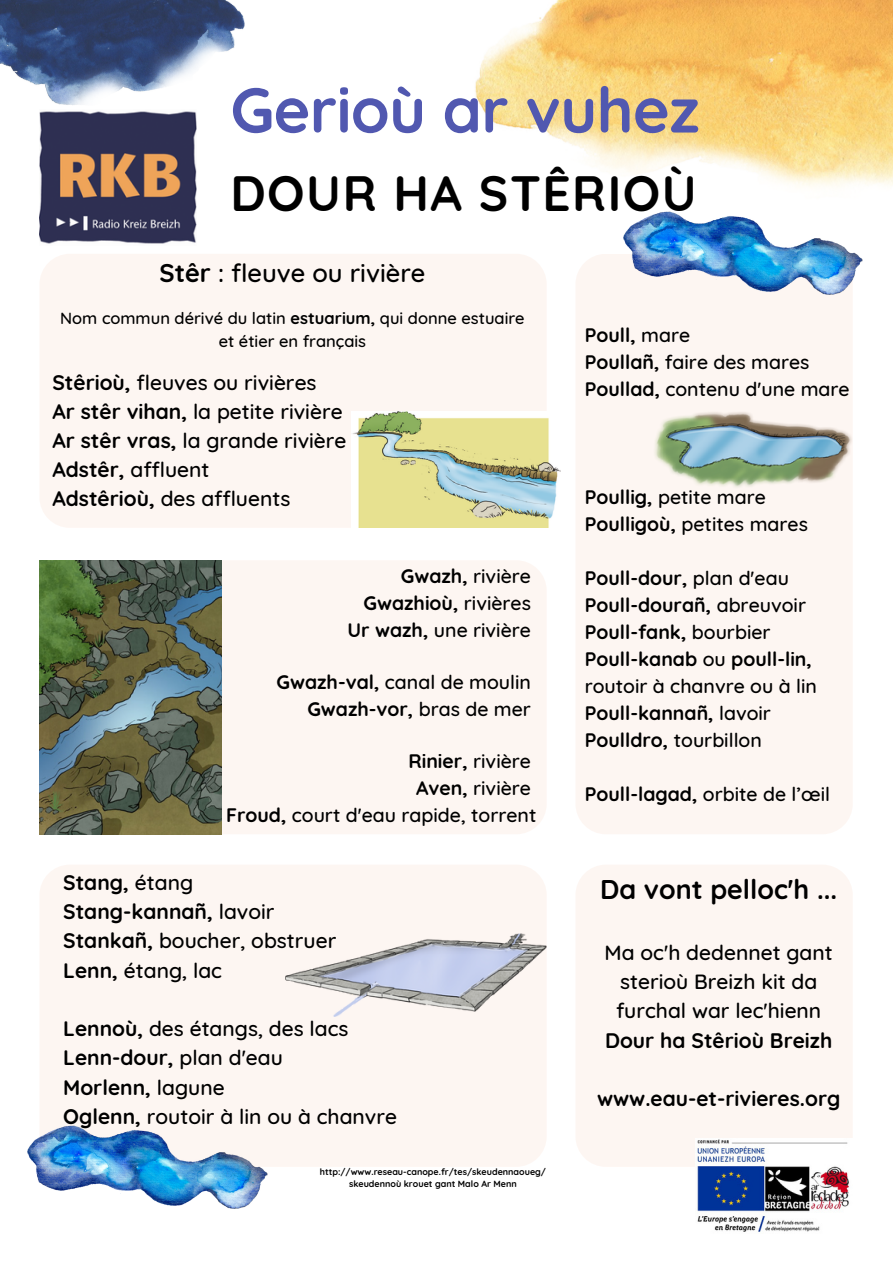
<style>
.page{position:relative;width:893px;height:1264px;background:#fff}
.page>*{position:absolute;margin:0;border:0;box-sizing:border-box;transform-origin:0 0}
.t1{font:700 63px "Quicksand";letter-spacing:-.01em;color:#5158b0}
.t2{font:700 49.5px "Quicksand";letter-spacing:.03em;color:#000}
.t3{font:700 27px "Quicksand";color:#000}
.t4{font:500 25.5px "Quicksand";color:#000}
.t5{font:500 21px/29.2px "Quicksand";color:#000;text-align:center}
.t6{font:700 21px "Quicksand";color:#000}
.t7{font:500 19.5px/27px "Quicksand";color:#000}
.t8{font:700 19.5px/27px "Quicksand";color:#000}
.t9{font:500 16.5px/23px "Quicksand";color:#000;text-align:center}
.t10{font:700 9px "Quicksand";color:#000}
.s1{font-weight:700}
.s2{font-weight:500}
</style>
<div class="page">
<div style="left:575px;top:254px;width:277px;height:580px;background:#fdf6f2;border-radius:30px"></div>
<div style="left:39px;top:254px;width:507px;height:274px;background:#fdf6f2;border-radius:30px"></div>
<div style="left:39px;top:560px;width:507px;height:274px;background:#fdf6f2;border-radius:30px"></div>
<div style="left:39px;top:864px;width:507px;height:302px;background:#fdf6f2;border-radius:30px"></div>
<div style="left:575px;top:864px;width:277px;height:302px;background:#fdf6f2;border-radius:30px"></div>
<img style="left:0;top:0;width:245px;height:105px">
<img style="left:623px;top:217px;width:239px;height:77px">
<img style="left:27px;top:1125px;width:240px;height:83px">
<img style="left:475px;top:0;width:417px;height:217px">
<img style="left:39px;top:111px;width:158px;height:133px">
<img style="left:695px;top:1138px;width:157px;height:94px">
<img style="left:351px;top:411px;width:209px;height:116px">
<img style="left:655px;top:412px;width:197px;height:75px">
<img style="left:39px;top:560px;width:183px;height:274px">
<img style="left:285px;top:933px;width:261px;height:83px">
<p class="t1" style="left:230px;top:69px;width:470px">Gerioù ar vuhez</p>
<p class="t2" style="left:230px;top:161px;width:467px">DOUR HA STÊRIOÙ</p>
<p class="t4" style="left:159px;top:256px;width:267px"><span class="s1">Stêr</span> : fleuve ou rivière</p>
<p class="t9" style="left:60px;top:306px;width:466px">Nom commun dérivé du latin <span class="s1">estuarium,</span> qui donne estuaire et étier en français</p>
<p class="t5" style="left:52px;top:367px;width:266px"><span class="s1">Stêrioù,</span> fleuves ou rivières</p>
<p class="t5" style="left:52px;top:396px;width:292px"><span class="s1">Ar stêr vihan,</span> la petite rivière</p>
<p class="t5" style="left:52px;top:425px;width:295px"><span class="s1">Ar stêr vras,</span> la grande rivière</p>
<p class="t5" style="left:52px;top:454px;width:159px"><span class="s1">Adstêr,</span> affluent</p>
<p class="t5" style="left:52px;top:483px;width:239px"><span class="s1">Adstêrioù,</span> des affluents</p>
<p class="t7" style="left:401px;top:562px;width:132px"><span class="s1">Gwazh,</span> rivière</p>
<p class="t8" style="left:363px;top:589px;width:169px">Gwazhioù, <span class="s2">rivières</span></p>
<p class="t7" style="left:347px;top:616px;width:185px"><span class="s1">Ur wazh,</span> une rivière</p>
<p class="t7" style="left:276px;top:668px;width:256px"><span class="s1">Gwazh-val,</span> canal de moulin</p>
<p class="t8" style="left:307px;top:695px;width:225px">Gwazh-vor, <span class="s2">bras de mer</span></p>
<p class="t8" style="left:408px;top:746px;width:124px">Rinier, <span class="s2">rivière</span></p>
<p class="t7" style="left:416px;top:773px;width:116px"><span class="s1">Aven,</span> rivière</p>
<p class="t7" style="left:226px;top:800px;width:312px"><span class="s1">Froud,</span> court d'eau rapide, torrent</p>
<p class="t6" style="left:63px;top:868px;width:131px">Stang, <span class="s2">étang</span></p>
<p class="t6" style="left:63px;top:898px;width:213px">Stang-kannañ, <span class="s2">lavoir</span></p>
<p class="t5" style="left:63px;top:925px;width:274px"><span class="s1">Stankañ,</span> boucher, obstruer</p>
<p class="t5" style="left:63px;top:955px;width:160px"><span class="s1">Lenn,</span> étang, lac</p>
<p class="t5" style="left:63px;top:1013px;width:287px"><span class="s1">Lennoù,</span> des étangs, des lacs</p>
<p class="t6" style="left:63px;top:1044px;width:221px">Lenn-dour, <span class="s2">plan d'eau</span></p>
<p class="t6" style="left:63px;top:1073px;width:163px">Morlenn, <span class="s2">lagune</span></p>
<p class="t5" style="left:63px;top:1101px;width:335px"><span class="s1">Oglenn,</span> routoir à lin ou à chanvre</p>
<p class="t10" style="left:320px;top:1165px;width:228px">http://www.reseau-canope.fr/tes/skeudennaoueg/</p>
<p class="t10" style="left:349px;top:1177px;width:169px">skeudennoù krouet gant Malo Ar Menn</p>
<p class="t8" style="left:584px;top:321px;width:107px">Poull, <span class="s2">mare</span></p>
<p class="t7" style="left:584px;top:348px;width:266px"><span class="s1">Poullañ,</span> faire des mares<br><span class="s1">Poullad,</span> contenu d'une mare</p>
<p class="t7" style="left:584px;top:483px;width:225px"><span class="s1">Poullig,</span> petite mare<br><span class="s1">Poulligoù,</span> petites mares</p>
<p class="t8" style="left:584px;top:564px;width:206px">Poull-dour, <span class="s2">plan d'eau</span></p>
<p class="t8" style="left:584px;top:591px;width:223px">Poull-dourañ, <span class="s2">abreuvoir<br></span>Poull-fank, <span class="s2">bourbier</span></p>
<p class="t8" style="left:584px;top:645px;width:234px">Poull-kanab <span class="s2">ou</span> poull-lin, <span class="s2">routoir à chanvre ou à lin<br></span>Poull-kannañ, <span class="s2">lavoir<br></span>Poulldro, <span class="s2">tourbillon</span></p>
<p class="t7" style="left:584px;top:780px;width:247px"><span class="s1">Poull-lagad,</span> orbite de l’œil</p>
<p class="t3" style="left:600px;top:872px;width:238px">Da vont pelloc'h ...</p>
<p class="t5" style="left:604px;top:937px;width:230px">Ma oc'h dedennet gant sterioù Breizh kit da furchal war lec'hienn<br><span class="s1">Dour ha Stêrioù Breizh</span></p>
<p class="t6" style="left:597px;top:1084px;width:245px">www.eau-et-rivieres.org</p>
</div>
